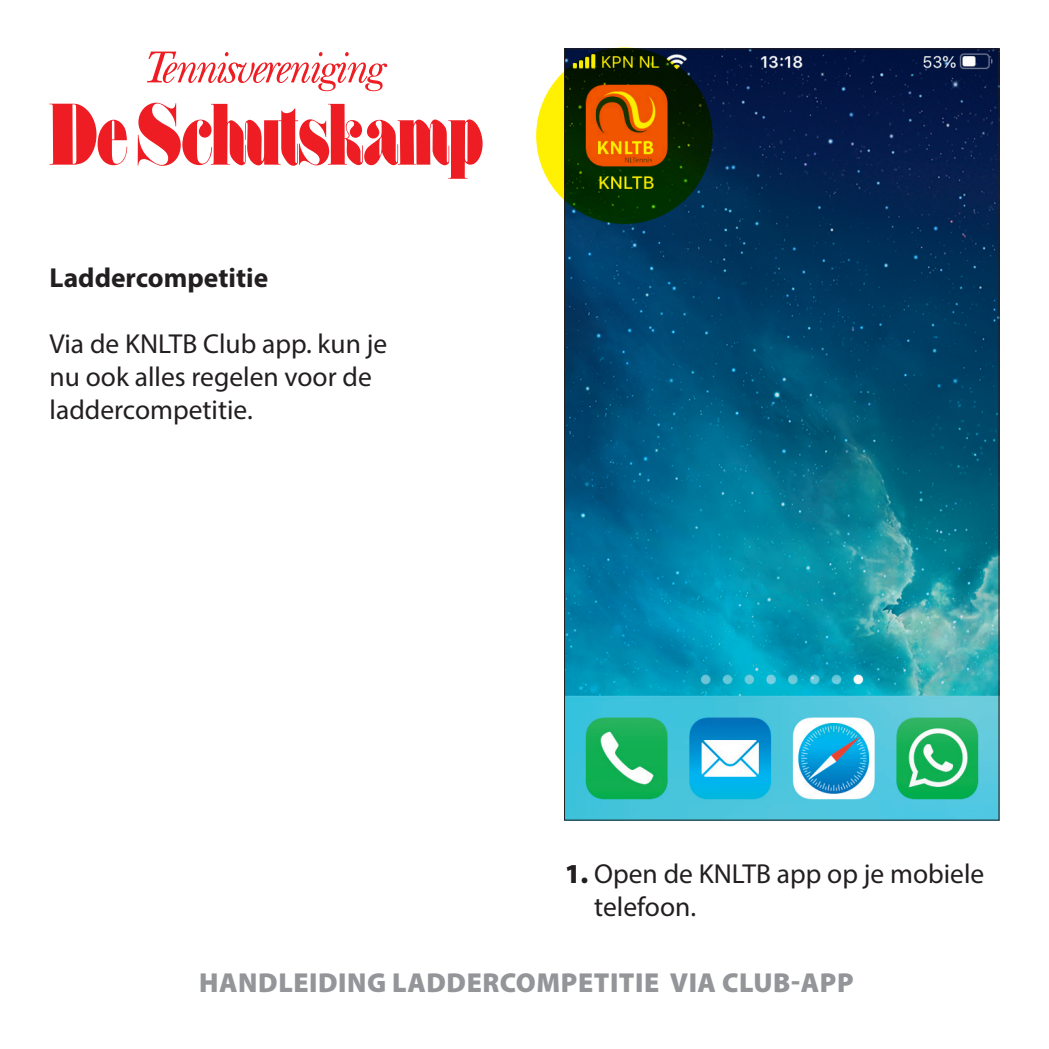
<style>
.page{position:relative;width:1049px;height:1049px;background:#fff}
.page>*{position:absolute;margin:0;border:0;box-sizing:border-box;transform-origin:0 0}
.t1{font:27.5px/33px "Myriad Pro";color:#231f20}
.t2{font:900 27.5px "Myriad Pro";letter-spacing:.02em;color:#939598}
.t3{font:700 27.5px "Myriad Pro";color:#231f20}
.s1{font-weight:900}
</style>
<div class="page">
<img style="left:566px;top:51px;width:431px;height:767px">
<svg style="left:536px;top:48px;width:177px;height:176px;background:#5c4d00"></svg>
<svg style="left:49px;top:104px;width:78px;height:61px"></svg>
<svg style="left:138px;top:103px;width:345px;height:76px"></svg>
<svg style="left:147px;top:52px;width:240px;height:39px"></svg>
<p class="t3" style="left:50px;top:260px;width:220px">Laddercompetitie</p>
<p class="t1" style="left:50px;top:327px;width:339px">Via de KNLTB Club app. kun je nu ook alles regelen voor de laddercompetitie.</p>
<p class="t1" style="left:594px;top:857px;width:391px;text-indent:-29px"><span class="s1">1.</span> Open de KNLTB app op je mobiele telefoon.</p>
<p class="t2" style="left:199px;top:967px;width:656px">HANDLEIDING LADDERCOMPETITIE VIA CLUB-APP</p>
</div>
